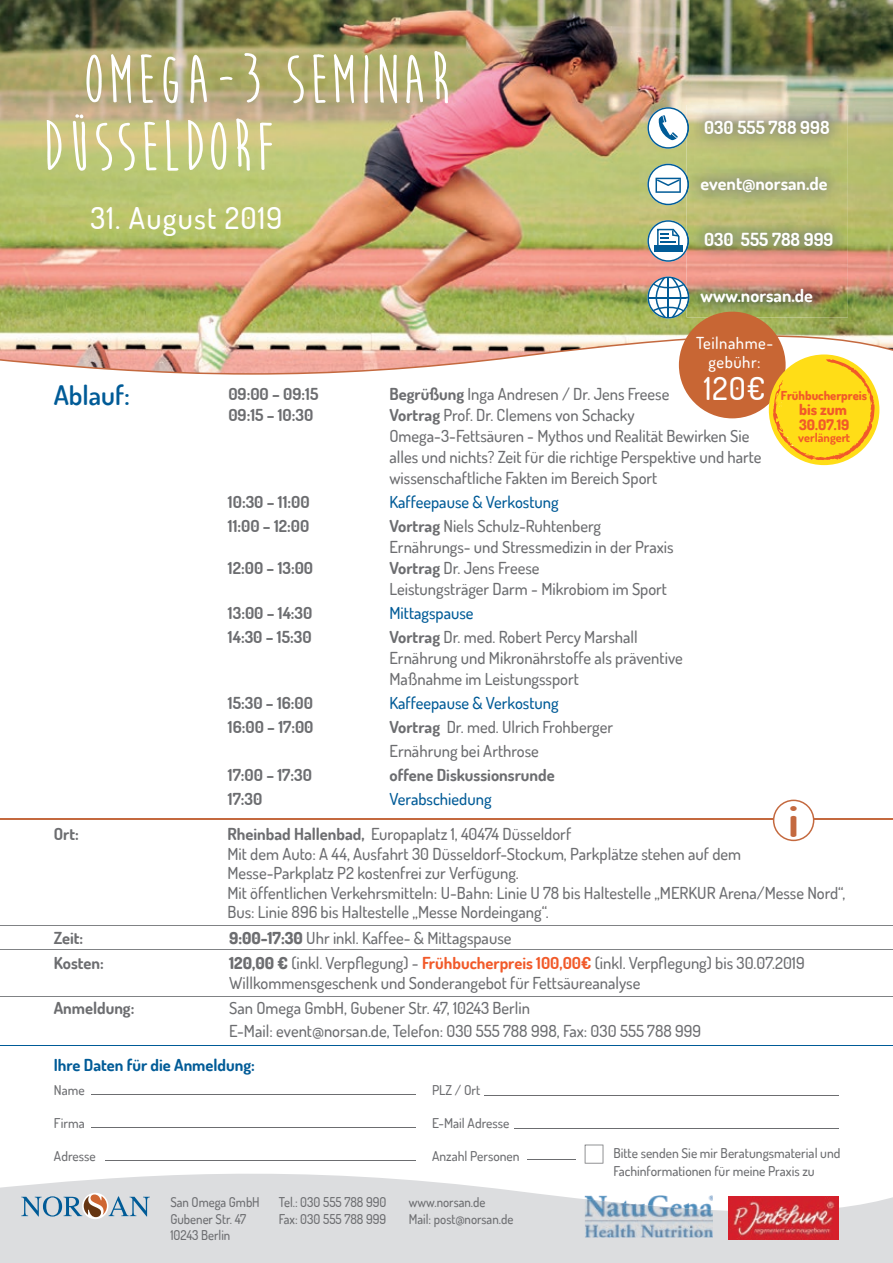
<style>
.page{position:relative;width:893px;height:1263px;background:#fff}
.page>*{position:absolute;margin:0;border:0;box-sizing:border-box;transform-origin:0 0}
.t1{font:700 70.5px/67.5px "Moon Flower";letter-spacing:.04em;color:#fff}
.t2{font:700 45px "Dosis";color:#c4693f}
.t3{font:500 31.5px "Dosis";color:#fff}
.t4{font:500 30px "Dosis";letter-spacing:.04em;color:#fff}
.t5{font:600 27px "Dosis";color:#005b97}
.t6{font:700 18px "Dosis";color:#fff}
.t7{font:500 16.5px/21px "Dosis";color:#6c6d70}
.t8{font:700 16.5px "Dosis";color:#6c6d70}
.t9{font:500 16.5px "Dosis";color:#005b97}
.t10{font:700 16.5px "Dosis";color:#005b97}
.t11{font:500 16.5px/19.5px "Dosis";letter-spacing:.03em;color:#fff;text-align:center}
.t12{font:800 15px "Dosis";color:#f15929}
.t13{font:800 14.55px "Dosis";color:#f15929}
.t14{font:500 13.5px/18px "Dosis";color:#6c6d70}
.t15{font:500 13.5px/16.2px "Dosis";color:#6c6d70;scale:.95 1}
.t16{font:800 12.3px "Dosis";color:#f15929}
.t17{font:700 12.3px "Dosis";color:#f15929}
.s1{font-weight:700}
.s2{font-weight:800}
.s3{font-weight:700;color:#f15929}
</style>
<div class="page">
<svg style="left:0;top:1163px;width:893px;height:100px;fill:#dcdddf"></svg>
<svg style="left:82px;top:1193px;width:26px;height:26px"></svg>
<svg style="left:21px;top:1194px;width:129px;height:23px;background:#a9b5be"></svg>
<hr style="left:0;top:1045px;width:893px;height:1px;background:#005b97">
<hr style="left:0;top:949px;width:893px;height:1px;background:#808285">
<hr style="left:0;top:925px;width:893px;height:1px;background:#808285">
<hr style="left:0;top:996px;width:893px;height:1px;background:#808285">
<hr style="left:91px;top:1094px;width:325px;height:1px;background:#6c6d70">
<hr style="left:91px;top:1127px;width:325px;height:1px;background:#6c6d70">
<hr style="left:514px;top:1128px;width:325px;height:1px;background:#6c6d70">
<hr style="left:527px;top:1159px;width:49px;height:1px;background:#6c6d70">
<hr style="left:105px;top:1160px;width:311px;height:1px;background:#6c6d70">
<hr style="left:485px;top:1095px;width:354px;height:1px;background:#6c6d70">
<hr style="left:0;top:818px;width:893px;height:2px;background:#c4693f">
<svg style="left:773px;top:800px;width:41px;height:41px"></svg>
<img style="left:0;top:0;width:893px;height:375px">
<img style="left:686px;top:105px;width:162px;height:212px">
<svg style="left:647px;top:107px;width:42px;height:42px"></svg>
<img style="left:686px;top:118px;width:3px;height:20px">
<svg style="left:647px;top:164px;width:42px;height:41px"></svg>
<img style="left:686px;top:175px;width:3px;height:19px">
<svg style="left:647px;top:220px;width:42px;height:42px"></svg>
<img style="left:686px;top:231px;width:3px;height:20px">
<svg style="left:647px;top:277px;width:42px;height:41px"></svg>
<div style="left:679px;top:312px;width:107px;height:106px;background:#c86634;border-radius:50%"></div>
<svg style="left:585px;top:1144px;width:18px;height:19px"></svg>
<div style="left:769px;top:354px;width:110px;height:111px;background:#ffdd17;border-radius:50%"></div>
<svg style="left:773px;top:359px;width:102px;height:101px"></svg>
<img style="left:585px;top:1195px;width:128px;height:4px">
<img style="left:585px;top:1199px;width:128px;height:38px">
<img style="left:729px;top:1196px;width:110px;height:43px">
<h1 class="t1" style="left:43px;top:46px;width:410px;text-indent:41px">OMEGA-3 SEMINAR<br>DÜSSELDORF</h1>
<h3 class="t4" style="left:91px;top:198px;width:193px">31. August 2019</h3>
<p class="t6" style="left:704px;top:116px;width:127px">030 555 788 998</p>
<p class="t6" style="left:701px;top:172px;width:128px">event@norsan.de</p>
<p class="t6" style="left:704px;top:228px;width:131px">030 555 788 999</p>
<p class="t6" style="left:701px;top:284px;width:114px">www.norsan.de</p>
<p class="t11" style="left:696px;top:332px;width:79px">Teilnahme&shy;gebühr:</p>
<h3 class="t3" style="left:704px;top:368px;width:63px">120€</h3>
<h3 class="t5" style="left:54px;top:378px;width:78px">Ablauf:</h3>
<p class="t8" style="left:228px;top:383px;width:92px">09:00 – 09:15</p>
<p class="t7" style="left:389px;top:383px;width:281px"><span class="s1">Begrüßung</span> Inga Andresen / Dr. Jens Freese</p>
<p class="t8" style="left:228px;top:404px;width:87px">09:15 – 10:30</p>
<p class="t7" style="left:389px;top:404px;width:373px"><span class="s1">Vortrag</span> Prof. Dr. Clemens von Schacky Omega-3-Fettsäuren - Mythos und Realität Bewirken Sie alles und nichts? Zeit für die richtige Perspektive und harte wissenschaftliche Fakten im Bereich Sport</p>
<p class="t8" style="left:228px;top:491px;width:83px">10:30 – 11:00</p>
<p class="t9" style="left:389px;top:491px;width:171px">Kaffeepause &amp; Verkostung</p>
<p class="t8" style="left:228px;top:515px;width:83px">11:00 – 12:00</p>
<p class="t7" style="left:389px;top:515px;width:286px"><span class="s1">Vortrag</span> Niels Schulz-Ruhtenberg<br>Ernährungs- und Stressmedizin in der Praxis</p>
<p class="t8" style="left:228px;top:557px;width:87px">12:00 – 13:00</p>
<p class="t7" style="left:389px;top:557px;width:279px"><span class="s1">Vortrag</span> Dr. Jens Freese<br>Leistungsträger Darm - Mikrobiom im Sport</p>
<p class="t8" style="left:228px;top:602px;width:86px">13:00 – 14:30</p>
<p class="t9" style="left:389px;top:602px;width:86px">Mittagspause</p>
<p class="t8" style="left:228px;top:626px;width:85px">14:30 – 15:30</p>
<p class="t7" style="left:389px;top:626px;width:295px"><span class="s1">Vortrag</span> Dr. med. Robert Percy Marshall<br>Ernährung und Mikronährstoffe als präventive<br>Maßnahme im Leistungssport</p>
<p class="t8" style="left:228px;top:692px;width:87px">15:30 – 16:00</p>
<p class="t9" style="left:389px;top:692px;width:171px">Kaffeepause &amp; Verkostung</p>
<p class="t8" style="left:228px;top:716px;width:87px">16:00 – 17:00</p>
<p class="t7" style="left:389px;top:714px;width:225px;line-height:24px"><span class="s1">Vortrag</span> Dr. med. Ulrich Frohberger<br>Ernährung bei Arthrose</p>
<p class="t8" style="left:228px;top:764px;width:86px">17:00 – 17:30</p>
<p class="t8" style="left:389px;top:764px;width:167px">offene Diskussionsrunde</p>
<p class="t8" style="left:228px;top:788px;width:36px">17:30</p>
<p class="t9" style="left:389px;top:788px;width:104px">Verabschiedung</p>
<p class="t16" style="left:781px;top:388px;width:88px">Frühbucherpreis</p>
<p class="t13" style="left:799px;top:415px;width:52px">30.07.19</p>
<p class="t12" style="left:799px;top:400px;width:49px">bis zum</p>
<p class="t17" style="left:798px;top:430px;width:53px">verlängert</p>
<h2 class="t2" style="left:788px;top:791px;width:12px">i</h2>
<p class="t8" style="left:54px;top:823px;width:27px">Ort:</p>
<p class="t7" style="left:227px;top:824px;width:619px;line-height:19.5px"><span class="s1">Rheinbad Hallenbad,</span> Europaplatz 1, 40474 Düsseldorf<br>Mit dem Auto: A 44, Ausfahrt 30 Düsseldorf-Stockum, Parkplätze stehen auf dem Messe-Parkplatz P2 kostenfrei zur Verfügung.<br>Mit öffentlichen Verkehrsmitteln: U-Bahn: Linie U 78 bis Haltestelle „MERKUR Arena/Messe Nord“, Bus: Linie 896 bis Haltestelle „Messe Nordeingang“.</p>
<p class="t8" style="left:54px;top:927px;width:31px">Zeit:</p>
<p class="t7" style="left:229px;top:927px;width:284px"><span class="s2">9:00-17:30</span> Uhr inkl. Kaffee- &amp; Mittagspause</p>
<p class="t8" style="left:54px;top:952px;width:52px">Kosten:</p>
<p class="t7" style="left:229px;top:953px;width:577px;line-height:19.5px"><span class="s2">120,00 €</span> (inkl. Verpflegung) - <span class="s3">Frühbucherpreis 100,00€</span> (inkl. Verpflegung) bis 30.07.2019<br>Willkommensgeschenk und Sonderangebot für Fettsäureanalyse</p>
<p class="t8" style="left:54px;top:997px;width:82px">Anmeldung:</p>
<p class="t7" style="left:229px;top:996px;width:474px;line-height:22.5px">San Omega GmbH, Gubener Str. 47, 10243 Berlin<br>E-Mail: event@norsan.de, Telefon: 030 555 788 998, Fax: 030 555 788 999</p>
<p class="t10" style="left:54px;top:1054px;width:203px">Ihre Daten für die Anmeldung:</p>
<p class="t14" style="left:54px;top:1080px;width:32px">Name</p>
<p class="t14" style="left:432px;top:1080px;width:50px">PLZ / Ort</p>
<p class="t14" style="left:54px;top:1113px;width:32px">Firma</p>
<p class="t14" style="left:432px;top:1113px;width:79px">E-Mail Adresse</p>
<p class="t14" style="left:54px;top:1146px;width:43px">Adresse</p>
<p class="t14" style="left:432px;top:1146px;width:89px">Anzahl Personen</p>
<p class="t15" style="left:170px;top:1194px;width:96px">San Omega GmbH<br>Gubener Str. 47<br>10243 Berlin</p>
<p class="t15" style="left:279px;top:1194px;width:115px">Tel.: 030 555 788 990<br>Fax: 030 555 788 999</p>
<p class="t15" style="left:409px;top:1194px;width:112px">www.norsan.de<br>Mail: post@norsan.de</p>
<p class="t14" style="left:613px;top:1144px;width:229px">Bitte senden Sie mir Beratungsmaterial und<br>Fachinformationen für meine Praxis zu</p>
</div>
